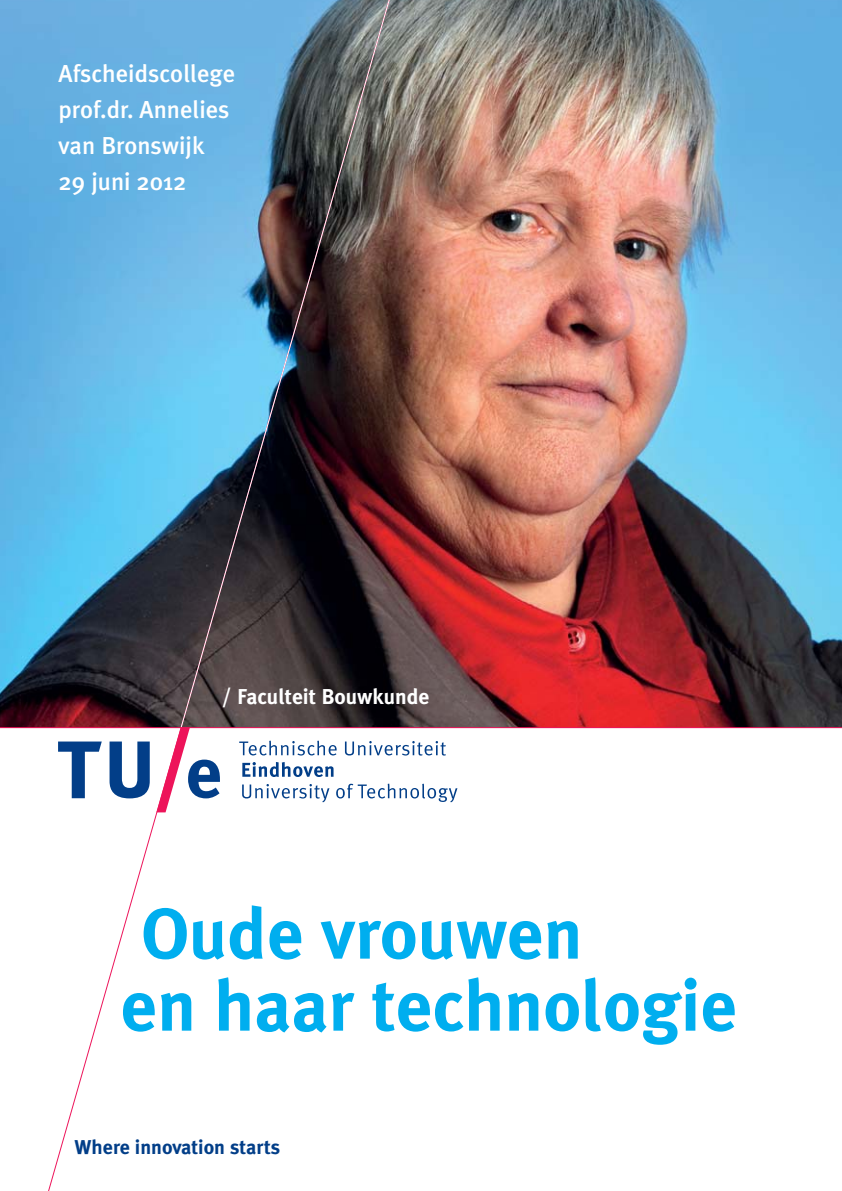
<style>
.page{position:relative;width:842px;height:1191px;background:#fff}
.page>*{position:absolute;margin:0;border:0;box-sizing:border-box;transform-origin:0 0}
.t1{font:700 72px/72px "Meta Plus";color:#00aeef}
.t2{font:500 24.4px/36px "Meta Plus";color:#fff}
.t3{font:700 21.6px "Meta Plus";color:#fff}
.t4{font:700 20px "Meta Plus";color:#023e88}
</style>
<div class="page">
<img style="left:0;top:0;width:841px;height:727px">
<svg style="left:44px;top:0;width:350px;height:1191px"></svg>
<img style="left:180px;top:0;width:214px;height:727px">
<svg style="left:58px;top:741px;width:44px;height:57px"></svg>
<svg style="left:110px;top:741px;width:40px;height:57px"></svg>
<svg style="left:156px;top:728px;width:64px;height:84px"></svg>
<svg style="left:239px;top:740px;width:207px;height:15px"></svg>
<svg style="left:242px;top:762px;width:92px;height:15px"></svg>
<svg style="left:242px;top:783px;width:215px;height:19px"></svg>
<hr style="left:0;top:727px;width:841px;height:1px;background:#ed145a">
<p class="t2" style="left:59px;top:57px;width:178px">Afscheidscollege prof.dr. Annelies van Bronswijk<br>29 juni 2012</p>
<p class="t3" style="left:222px;top:687px;width:209px">/ Faculteit Bouwkunde</p>
<h1 class="t1" style="left:120px;top:901px;width:618px">Oude vrouwen<br>en haar technologie</h1>
<p class="t4" style="left:75px;top:1138px;width:207px">Where innovation starts</p>
</div>
